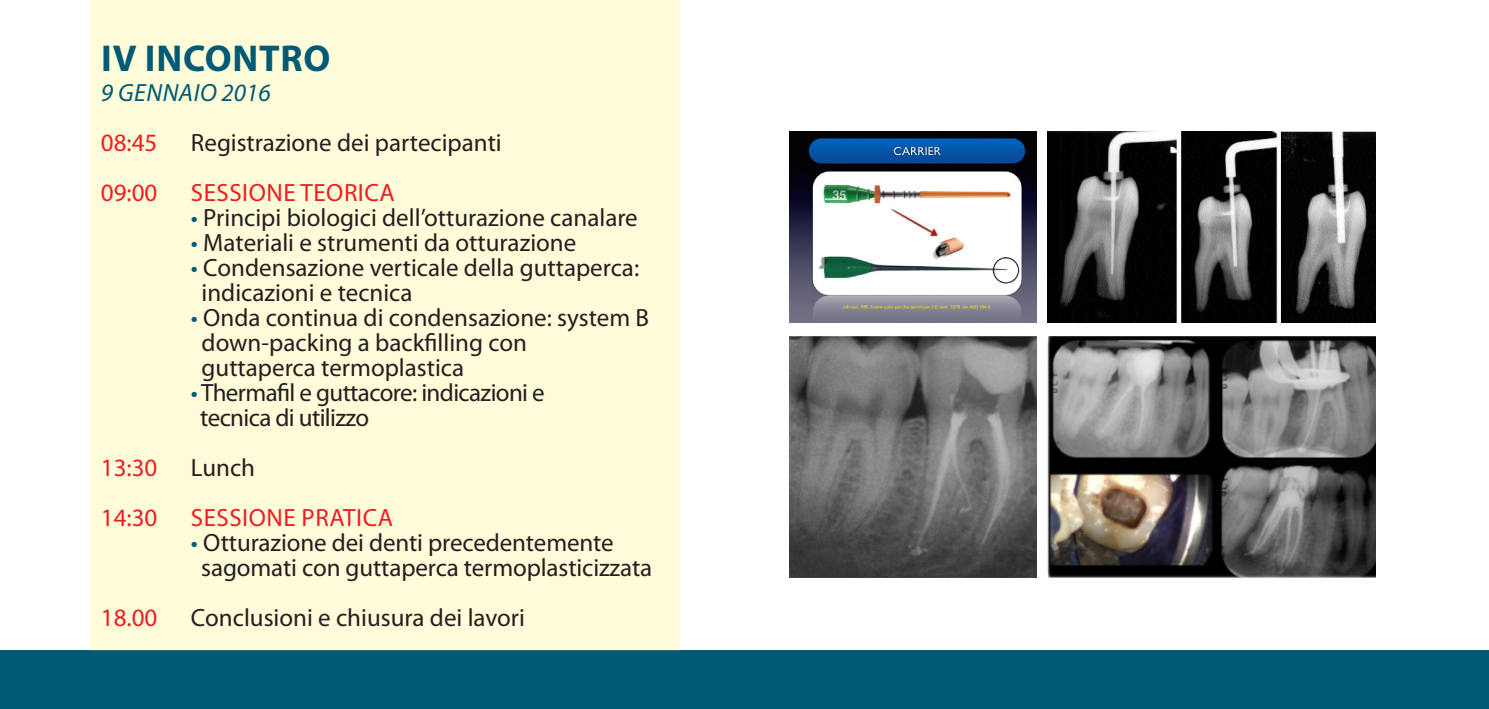
<style>
.page{position:relative;width:1489px;height:709px;background:#fff}
.page>*{position:absolute;margin:0;border:0;box-sizing:border-box;transform-origin:0 0}
.t1{font:700 37.5px "Myriad Pro";letter-spacing:.02em;color:#005975}
.t2{font:25px "Myriad Pro";color:#231f20}
.t3{font:25px "Myriad Pro";letter-spacing:.02em;color:#ee1d23}
.t4{font:25px "Myriad Pro";letter-spacing:-.025em;color:#231f20}
.t5{font:italic 25px "Myriad Pro";letter-spacing:.02em;color:#005975}
.s1{color:#005975}
</style>
<div class="page">
<div style="left:0;top:650px;width:1488px;height:59px;background:#005975"></div>
<div style="left:90px;top:0;width:589px;height:650px;background:#fffcd9"></div>
<img style="left:1047px;top:131px;width:328px;height:191px">
<img style="left:1047px;top:337px;width:328px;height:241px">
<img style="left:789px;top:337px;width:247px;height:241px">
<img style="left:789px;top:131px;width:247px;height:191px">
<p class="t1" style="left:101px;top:33px;width:230px">IV INCONTRO</p>
<p class="t5" style="left:101px;top:77px;width:171px">9 GENNAIO 2016</p>
<p class="t3" style="left:101px;top:127px;width:58px">08:45</p>
<p class="t2" style="left:191px;top:127px;width:312px">Registrazione dei partecipanti</p>
<p class="t3" style="left:101px;top:177px;width:58px">09:00</p>
<p class="t3" style="left:191px;top:177px;width:205px">SESSIONE TEORICA</p>
<p class="t2" style="left:191px;top:202px;width:448px"><span class="s1">•</span> Principi biologici dell’otturazione canalare</p>
<p class="t2" style="left:191px;top:227px;width:387px"><span class="s1">•</span> Materiali e strumenti da otturazione</p>
<p class="t2" style="left:191px;top:252px;width:450px"><span class="s1">•</span> Condensazione verticale della guttaperca:</p>
<p class="t2" style="left:201px;top:277px;width:212px">indicazioni e tecnica</p>
<p class="t2" style="left:191px;top:302px;width:459px"><span class="s1">•</span> Onda continua di condensazione: system B</p>
<p class="t2" style="left:201px;top:327px;width:327px">down-packing a backfilling con</p>
<p class="t2" style="left:201px;top:352px;width:264px">guttaperca termoplastica</p>
<p class="t4" style="left:191px;top:377px;width:355px"><span class="s1">•</span> Thermafil e guttacore: indicazioni e</p>
<p class="t4" style="left:200px;top:402px;width:170px">tecnica di utilizzo</p>
<p class="t3" style="left:101px;top:452px;width:58px">13:30</p>
<p class="t2" style="left:191px;top:452px;width:66px">Lunch</p>
<p class="t3" style="left:101px;top:502px;width:58px">14:30</p>
<p class="t3" style="left:191px;top:502px;width:204px">SESSIONE PRATICA</p>
<p class="t2" style="left:191px;top:527px;width:424px"><span class="s1">•</span> Otturazione dei denti precedentemente</p>
<p class="t2" style="left:201px;top:552px;width:452px">sagomati con guttaperca termoplasticizzata</p>
<p class="t3" style="left:101px;top:602px;width:58px">18.00</p>
<p class="t2" style="left:191px;top:602px;width:335px">Conclusioni e chiusura dei lavori</p>
</div>
